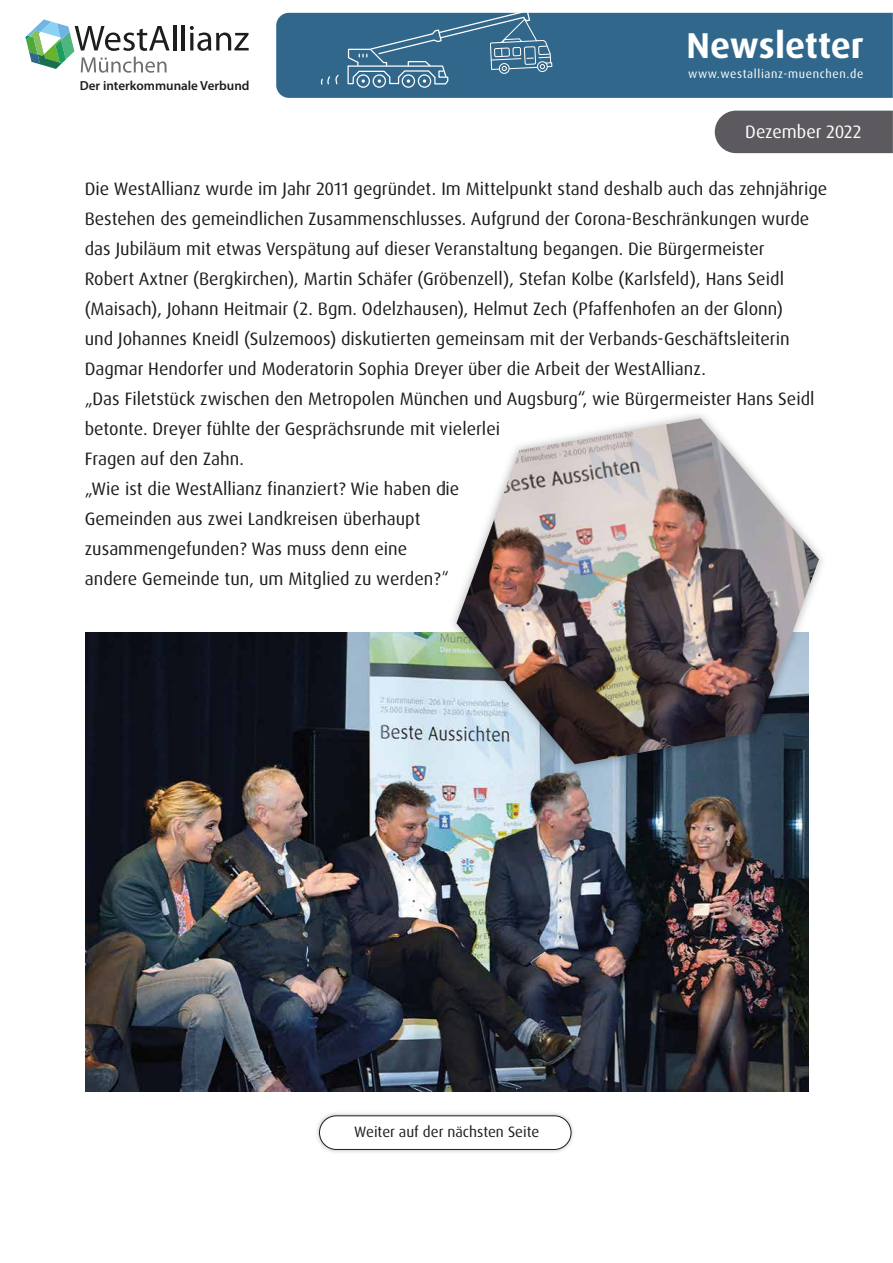
<style>
.page{position:relative;width:893px;height:1263px;background:#fff}
.page>*{position:absolute;margin:0;border:0;box-sizing:border-box;transform-origin:0 0}
.t1{font:700 36px "Dax Pro";color:#fff}
.t2{font:18px/30px "Dax Pro";color:#1d1d1b}
.t3{font:18px "Dax Pro";color:#fff}
.t4{font:15px "Dax Pro";color:#1d1d1b}
.t5{font:600 13.2px "Myriad Pro";color:#1d1d1b}
.t6{font:12px "Dax Pro";letter-spacing:.055em;color:#fff}
</style>
<div class="page">
<div style="left:276px;top:13px;width:617px;height:85px;background:#31678b"></div>
<div style="left:715px;top:111px;width:178px;height:42px;background:#5c5a5e"></div>
<hr style="left:173px;top:25px;width:3px;height:25px;background:#1d1d1b">
<hr style="left:182px;top:25px;width:3px;height:25px;background:#1d1d1b">
<svg style="left:190px;top:26px;width:59px;height:25px"></svg>
<svg style="left:25px;top:19px;width:145px;height:54px"></svg>
<img style="left:317px;top:1113px;width:256px;height:40px">
<div style="left:319px;top:1116px;width:252px;height:33px;background:#fff;border-radius:17px"></div>
<div style="left:319px;top:1115px;width:252px;height:34px;border:1px solid #1d1d1b;border-radius:17px"></div>
<svg style="left:321px;top:74px;width:19px;height:12px"></svg>
<svg style="left:347px;top:12px;width:206px;height:86px;background:#467696"></svg>
<img style="left:86px;top:632px;width:723px;height:459px">
<img style="left:443px;top:414px;width:379px;height:363px">
<img style="left:456px;top:418px;width:363px;height:346px">
<p class="t5" style="left:80px;top:77px;width:171px">Der interkommunale Verbund</p>
<h1 class="t1" style="left:687px;top:22px;width:179px">Newsletter</h1>
<p class="t6" style="left:688px;top:66px;width:177px">www.westallianz-muenchen.de</p>
<p class="t3" style="left:745px;top:120px;width:118px">Dezember 2022</p>
<p class="t2" style="left:85px;top:174px;width:744px">Die WestAllianz wurde im Jahr 2011 gegründet. Im Mittelpunkt stand deshalb auch das zehnjährige Bestehen des gemeindlichen Zusammenschlusses. Aufgrund der Corona-Beschränkungen wurde das Jubiläum mit etwas Verspätung auf dieser Veranstaltung begangen. Die Bürgermeister<br>Robert Axtner (Bergkirchen), Martin Schäfer (Gröbenzell), Stefan Kolbe (Karlsfeld), Hans Seidl (Maisach), Johann Heitmair (2. Bgm. Odelzhausen), Helmut Zech (Pfaffenhofen an der Glonn)<br>und Johannes Kneidl (Sulzemoos) diskutierten gemeinsam mit der Verbands-Geschäftsleiterin Dagmar Hendorfer und Moderatorin Sophia Dreyer über die Arbeit der WestAllianz.<br>„Das Filetstück zwischen den Metropolen München und Augsburg“, wie Bürgermeister Hans Seidl betonte. Dreyer fühlte der Gesprächsrunde mit vielerlei<br>Fragen auf den Zahn.<br>„Wie ist die WestAllianz finanziert? Wie haben die<br>Gemeinden aus zwei Landkreisen überhaupt<br>zusammengefunden? Was muss denn eine<br>andere Gemeinde tun, um Mitglied zu werden?“</p>
<p class="t4" style="left:354px;top:1122px;width:187px">Weiter auf der nächsten Seite</p>
</div>
